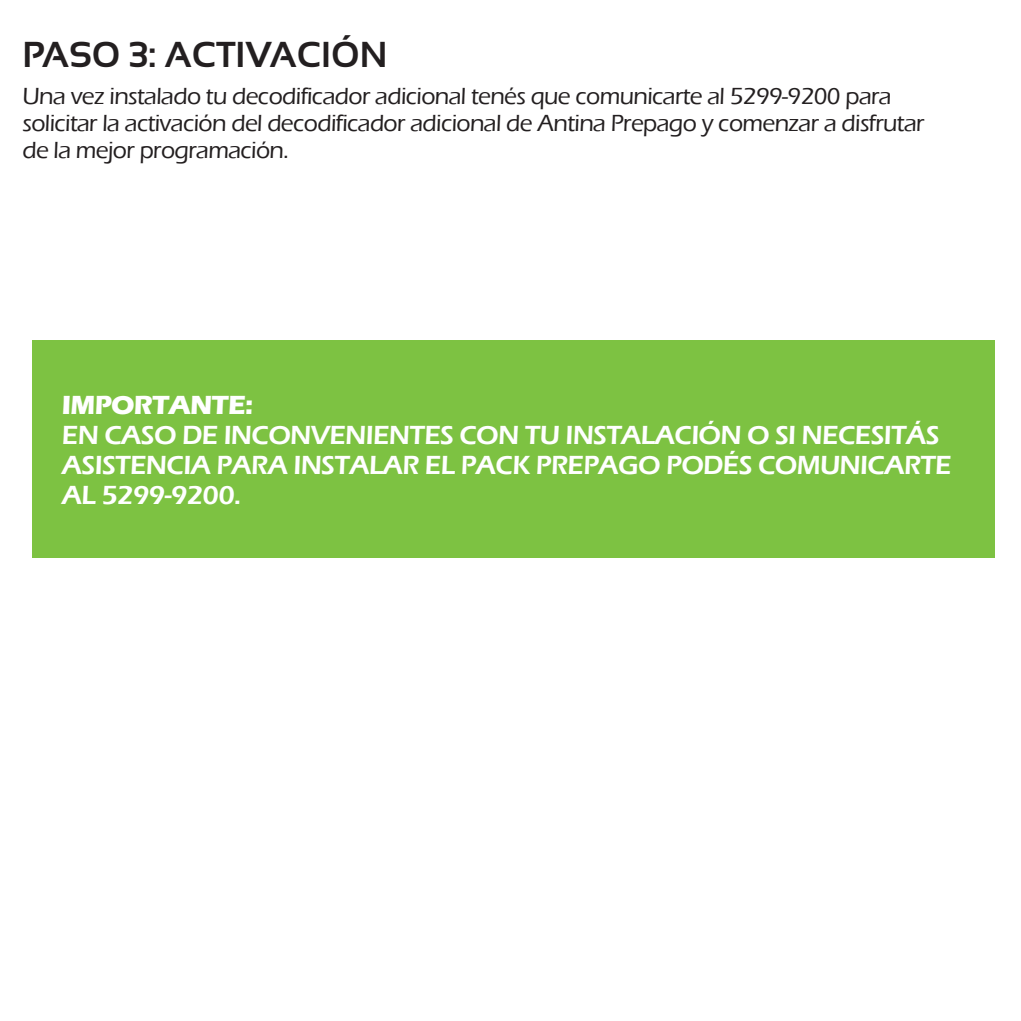
<style>
.page{position:relative;width:1021px;height:1021px;background:#fff}
.page>*{position:absolute;margin:0;border:0;box-sizing:border-box;transform-origin:0 0}
.t1{font:700 36px "Sansation";color:#231f20}
.t2{font:600 27px/30px "Eras ITC";letter-spacing:-.025em;color:#fff}
.t3{font:700 27px "Eras ITC";letter-spacing:-.025em;color:#fff}
.t4{font:500 24px/27px "Eras ITC";letter-spacing:-.025em;color:#231f20}
</style>
<div class="page">
<div style="left:32px;top:340px;width:962px;height:218px;background:#7dc242"></div>
<h1 class="t1" style="left:22px;top:34px;width:366px">PASO 3: ACTIVACIÓN</h1>
<p class="t4" style="left:22px;top:82px;width:903px">Una vez instalado tu decodificador adicional tenés que comunicarte al 5299-9200 para solicitar la activación del decodificador adicional de Antina Prepago y comenzar a disfrutar de la mejor programación.</p>
<p class="t3" style="left:62px;top:389px;width:193px">IMPORTANTE:</p>
<p class="t2" style="left:62px;top:420px;width:891px">EN CASO DE INCONVENIENTES CON TU INSTALACIÓN O SI NECESITÁS<br>ASISTENCIA PARA INSTALAR EL PACK PREPAGO PODÉS COMUNICARTE<br>AL 5299-9200.</p>
</div>
